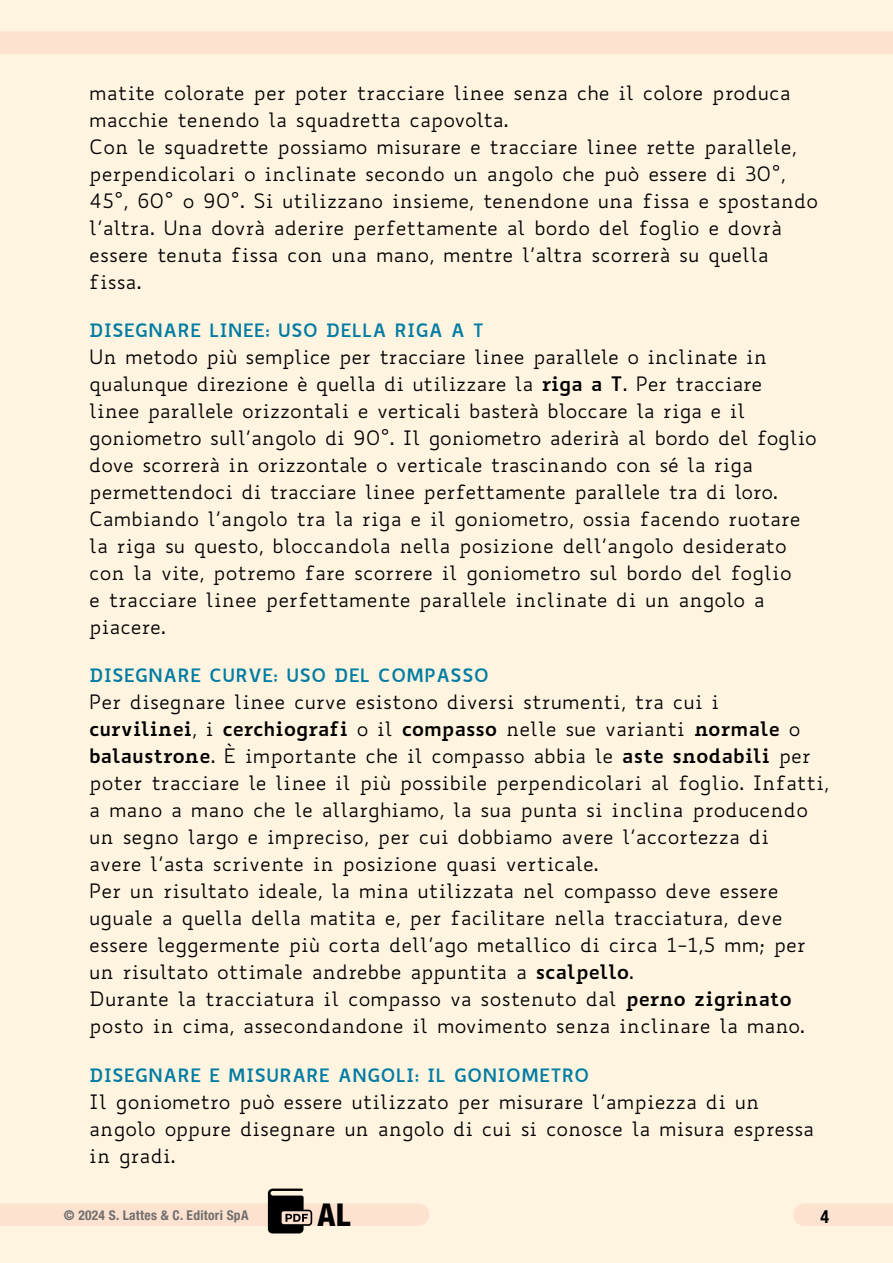
<style>
.page{position:relative;width:893px;height:1263px;background:#fff4e0}
.page>*{position:absolute;margin:0;border:0;box-sizing:border-box;transform-origin:0 0}
.t1{font:800 condensed 31.5px "Helvetica Neue LT Std";color:#000}
.t2{font:19.5px/27px "Biancoenero";color:#000}
.t3{font:700 18px "Biancoenero";color:#007ca3}
.t4{font:700 condensed 18px "Helvetica Neue LT Std";color:#000}
.t5{font:700 condensed 13.5px "Helvetica Neue LT Std";letter-spacing:.02em;color:#706f6f}
.s1{font-weight:700}
</style>
<div class="page">
<div style="left:0;top:1203px;width:418px;height:23px;background:#fde2cf"></div>
<div style="left:0;top:31px;width:893px;height:23px;background:#fde2cf"></div>
<div style="left:804px;top:1203px;width:89px;height:23px;background:#fde2cf"></div>
<svg style="left:268px;top:1188px;width:44px;height:45px"></svg>
<p class="t2" style="left:89px;top:79px;width:730px">matite colorate per poter tracciare linee senza che il colore produca macchie tenendo la squadretta capovolta.<br>Con le squadrette possiamo misurare e tracciare linee rette parallele, perpendicolari o inclinate secondo un angolo che può essere di 30°, 45°, 60° o 90°. Si utilizzano insieme, tenendone una fissa e spostando l’altra. Una dovrà aderire perfettamente al bordo del foglio e dovrà essere tenuta fissa con una mano, mentre l’altra scorrerà su quella fissa.</p>
<p class="t3" style="left:89px;top:315px;width:396px">DISEGNARE LINEE: USO DELLA RIGA A T</p>
<p class="t2" style="left:89px;top:343px;width:729px">Un metodo più semplice per tracciare linee parallele o inclinate in qualunque direzione è quella di utilizzare la <span class="s1">riga a T</span>. Per tracciare linee parallele orizzontali e verticali basterà bloccare la riga e il goniometro sull’angolo di 90°. Il goniometro aderirà al bordo del foglio dove scorrerà in orizzontale o verticale trascinando con sé la riga permettendoci di tracciare linee perfettamente parallele tra di loro.<br>Cambiando l’angolo tra la riga e il goniometro, ossia facendo ruotare la riga su questo, bloccandola nella posizione dell’angolo desiderato con la vite, potremo fare scorrere il goniometro sul bordo del foglio<br>e tracciare linee perfettamente parallele inclinate di un angolo a piacere.</p>
<p class="t3" style="left:89px;top:660px;width:401px">DISEGNARE CURVE: USO DEL COMPASSO</p>
<p class="t2" style="left:89px;top:688px;width:741px">Per disegnare linee curve esistono diversi strumenti, tra cui i <span class="s1">curvilinei</span>, i <span class="s1">cerchiografi</span> o il <span class="s1">compasso</span> nelle sue varianti <span class="s1">normale</span> o <span class="s1">balaustrone</span>. È importante che il compasso abbia le <span class="s1">aste snodabili</span> per poter tracciare le linee il più possibile perpendicolari al foglio. Infatti, a mano a mano che le allarghiamo, la sua punta si inclina producendo un segno largo e impreciso, per cui dobbiamo avere l’accortezza di<br>avere l’asta scrivente in posizione quasi verticale.<br>Per un risultato ideale, la mina utilizzata nel compasso deve essere uguale a quella della matita e, per facilitare nella tracciatura, deve essere leggermente più corta dell’ago metallico di circa 1-1,5 mm; per un risultato ottimale andrebbe appuntita a <span class="s1">scalpello</span>.<br>Durante la tracciatura il compasso va sostenuto dal <span class="s1">perno zigrinato </span>posto in cima, assecondandone il movimento senza inclinare la mano.</p>
<p class="t3" style="left:89px;top:1059px;width:502px">DISEGNARE E MISURARE ANGOLI: IL GONIOMETRO</p>
<p class="t2" style="left:89px;top:1088px;width:727px">Il goniometro può essere utilizzato per misurare l’ampiezza di un angolo oppure disegnare un angolo di cui si conosce la misura espressa in gradi.</p>
<p class="t5" style="left:64px;top:1206px;width:186px">© 2024 S. Lattes &amp; C. Editori SpA</p>
<h1 class="t1" style="left:318px;top:1195px;width:34px">AL</h1>
<p class="t4" style="left:820px;top:1206px;width:10px">4</p>
</div>
